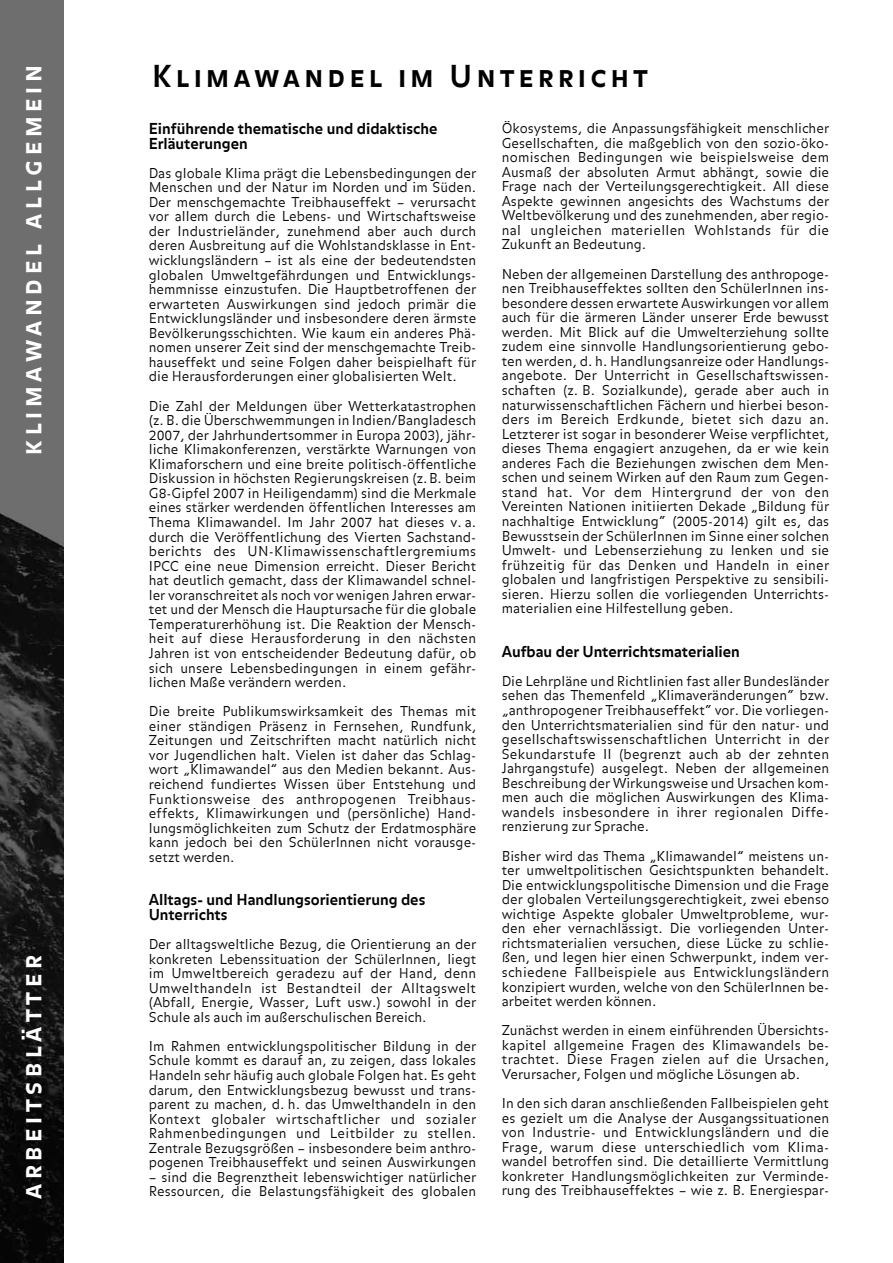
<style>
.page{position:relative;width:893px;height:1263px;background:#fff}
.page>*{position:absolute;margin:0;border:0;box-sizing:border-box;transform-origin:0 0}
.t1{font:30px "Balance Bold Caps";letter-spacing:.15em;color:#000}
.t2{font:27px "Balance Bold Caps";letter-spacing:.175em;color:#fff}
.t3{font:700 15px/14.5px "Balance";color:#000}
.t4{font:300 13.5px/14.5px "Balance";color:#000;text-align:justify}
</style>
<div class="page">
<img style="left:0;top:0;width:64px;height:1263px">
<h2 class="t2" style="left:16px;top:455px;width:391px;rotate:-90deg">klimawandel allgemein</h2>
<h2 class="t2" style="left:16px;top:1199px;width:245px;rotate:-90deg">arbeitsblätter</h2>
<h1 class="t1" style="left:152px;top:59px;width:497px">Klimawandel im Unterricht</h1>
<p class="t3" style="left:149px;top:122px;width:290px">Einführende thematische und didaktische<br>Erläuterungen</p>
<p class="t4" style="left:149px;top:166px;width:329px">Das globale Klima prägt die Lebensbedingungen der Menschen und der Natur im Norden und im Süden.<br>Der menschgemachte Treibhauseffekt – verursacht vor allem durch die Lebens- und Wirtschaftsweise der Industrieländer, zunehmend aber auch durch deren Ausbreitung auf die Wohlstandsklasse in Ent&shy;wicklungsländern – ist als eine der bedeutendsten globalen Umweltgefährdungen und Entwicklungs&shy;hemmnisse einzustufen. Die Hauptbetroffenen der erwarteten Auswirkungen sind jedoch primär die Entwicklungsländer und insbesondere deren ärmste Bevölkerungsschichten. Wie kaum ein anderes Phä&shy;nomen unserer Zeit sind der menschgemachte Treib&shy;hauseffekt und seine Folgen daher beispielhaft für die Herausforderungen einer globalisierten Welt.</p>
<p class="t4" style="left:149px;top:399px;width:329px">Die Zahl der Meldungen über Wetterkatastrophen (z. B. die Überschwemmungen in Indien/Bangladesch 2007, der Jahrhundertsommer in Europa 2003), jähr&shy;liche Klimakonferenzen, verstärkte Warnungen von Klimaforschern und eine breite politisch-öffentliche Diskussion in höchsten Regierungskreisen (z. B. beim G8-Gipfel 2007 in Heiligendamm) sind die Merkmale eines stärker werdenden öffentlichen Interesses am Thema Klimawandel. Im Jahr 2007 hat dieses v. a. durch die Veröffentlichung des Vierten Sachstand&shy;berichts des UN-Klimawissenschaftlergremiums IPCC eine neue Dimension erreicht. Dieser Bericht hat deutlich gemacht, dass der Klimawandel schnel&shy;ler voranschreitet als noch vor wenigen Jahren erwar&shy;tet und der Mensch die Hauptursache für die globale Temperaturerhöhung ist. Die Reaktion der Mensch&shy;heit auf diese Herausforderung in den nächsten Jahren ist von entscheidender Bedeutung dafür, ob sich unsere Lebensbedingungen in einem gefähr&shy;lichen Maße verändern werden.</p>
<p class="t4" style="left:149px;top:704px;width:329px">Die breite Publikumswirksamkeit des Themas mit einer ständigen Präsenz in Fernsehen, Rundfunk, Zeitungen und Zeitschriften macht natürlich nicht vor Jugendlichen halt. Vielen ist daher das Schlag&shy;wort „Klimawandel” aus den Medien bekannt. Aus&shy;reichend fundiertes Wissen über Entstehung und Funktionsweise des anthropogenen Treibhaus&shy;effekts, Klimawirkungen und (persönliche) Hand&shy;lungsmöglichkeiten zum Schutz der Erdatmosphäre kann jedoch bei den SchülerInnen nicht vorausge&shy;setzt werden.</p>
<p class="t3" style="left:149px;top:893px;width:278px">Alltags- und Handlungsorientierung des<br>Unterrichts</p>
<p class="t4" style="left:149px;top:937px;width:329px">Der alltagsweltliche Bezug, die Orientierung an der konkreten Lebenssituation der SchülerInnen, liegt im Umweltbereich geradezu auf der Hand, denn Umwelthandeln ist Bestandteil der Alltagswelt (Abfall, Energie, Wasser, Luft usw.) sowohl in der Schule als auch im außerschulischen Bereich.</p>
<p class="t4" style="left:149px;top:1039px;width:329px">Im Rahmen entwicklungspolitischer Bildung in der Schule kommt es darauf an, zu zeigen, dass lokales Handeln sehr häufig auch globale Folgen hat. Es geht darum, den Entwicklungsbezug bewusst und trans&shy;parent zu machen, d. h. das Umwelthandeln in den Kontext globaler wirtschaftlicher und sozialer Rahmenbedingungen und Leitbilder zu stellen.<br>Zentrale Bezugsgrößen – insbesondere beim anthro&shy;pogenen Treibhauseffekt und seinen Auswirkungen</p>
<p class="t4" style="left:149px;top:1170px;width:329px">– sind die Begrenztheit lebenswichtiger natürlicher<br>Ressourcen, die Belastungsfähigkeit des globalen</p>
<p class="t4" style="left:502px;top:121px;width:329px">Ökosystems, die Anpassungsfähigkeit menschlicher Gesellschaften, die maßgeblich von den sozio-öko&shy;nomischen Bedingungen wie beispielsweise dem Ausmaß der absoluten Armut abhängt, sowie die Frage nach der Verteilungsgerechtigkeit. All diese Aspekte gewinnen angesichts des Wachstums der Weltbevölkerung und des zunehmenden, aber regio&shy;nal ungleichen materiellen Wohlstands für die Zukunft an Bedeutung.</p>
<p class="t4" style="left:502px;top:267px;width:329px">Neben der allgemeinen Darstellung des anthropoge&shy;nen Treibhauseffektes sollten den SchülerInnen ins&shy;besondere dessen erwartete Auswirkungen vor allem auch für die ärmeren Länder unserer Erde bewusst werden. Mit Blick auf die Umwelterziehung sollte zudem eine sinnvolle Handlungsorientierung gebo&shy;ten werden, d. h. Handlungsanreize oder Handlungs&shy;angebote. Der Unterricht in Gesellschaftswissen&shy;schaften (z. B. Sozialkunde), gerade aber auch in naturwissenschaftlichen Fächern und hierbei beson&shy;ders im Bereich Erdkunde, bietet sich dazu an.<br>Letzterer ist sogar in besonderer Weise verpflichtet, dieses Thema engagiert anzugehen, da er wie kein anderes Fach die Beziehungen zwischen dem Men&shy;schen und seinem Wirken auf den Raum zum Gegen&shy;stand hat. Vor dem Hintergrund der von den Vereinten Nationen initiierten Dekade „Bildung für nachhaltige Entwicklung“ (2005-2014) gilt es, das Bewusstsein der SchülerInnen im Sinne einer solchen Umwelt- und Lebenserziehung zu lenken und sie frühzeitig für das Denken und Handeln in einer globalen und langfristigen Perspektive zu sensibili&shy;sieren. Hierzu sollen die vorliegenden Unterrichts&shy;materialien eine Hilfestellung geben.</p>
<p class="t3" style="left:502px;top:644px;width:240px">Aufbau der Unterrichtsmaterialien</p>
<p class="t4" style="left:502px;top:674px;width:329px">Die Lehrpläne und Richtlinien fast aller Bundesländer sehen das Themenfeld „Klimaveränderungen“ bzw. „anthropogener Treibhauseffekt“ vor. Die vorliegen&shy;den Unterrichtsmaterialien sind für den natur- und gesellschaftswissenschaftlichen Unterricht in der Sekundarstufe II (begrenzt auch ab der zehnten Jahrgangstufe) ausgelegt. Neben der allgemeinen Beschreibung der Wirkungsweise und Ursachen kom&shy;men auch die möglichen Auswirkungen des Klima&shy;wandels insbesondere in ihrer regionalen Diffe&shy;renzierung zur Sprache.</p>
<p class="t4" style="left:502px;top:849px;width:329px">Bisher wird das Thema „Klimawandel” meistens un&shy;ter umweltpolitischen Gesichtspunkten behandelt.<br>Die entwicklungspolitische Dimension und die Frage der globalen Verteilungsgerechtigkeit, zwei ebenso wichtige Aspekte globaler Umweltprobleme, wur&shy;den eher vernachlässigt. Die vorliegenden Unter&shy;richtsmaterialien versuchen, diese Lücke zu schlie&shy;ßen, und legen hier einen Schwerpunkt, indem ver&shy;schiedene Fallbeispiele aus Entwicklungsländern konzipiert wurden, welche von den SchülerInnen be&shy;arbeitet werden können.</p>
<p class="t4" style="left:502px;top:1023px;width:329px">Zunächst werden in einem einführenden Übersichts&shy;kapitel allgemeine Fragen des Klimawandels be&shy;trachtet. Diese Fragen zielen auf die Ursachen, Verursacher, Folgen und mögliche Lösungen ab.</p>
<p class="t4" style="left:502px;top:1096px;width:329px">In den sich daran anschließenden Fallbeispielen geht es gezielt um die Analyse der Ausgangssituationen von Industrie- und Entwicklungsländern und die Frage, warum diese unterschiedlich vom Klima&shy;wandel betroffen sind. Die detaillierte Vermittlung konkreter Handlungsmöglichkeiten zur Verminde&shy;rung des Treibhauseffektes – wie z. B. Energiespar-</p>
</div>
